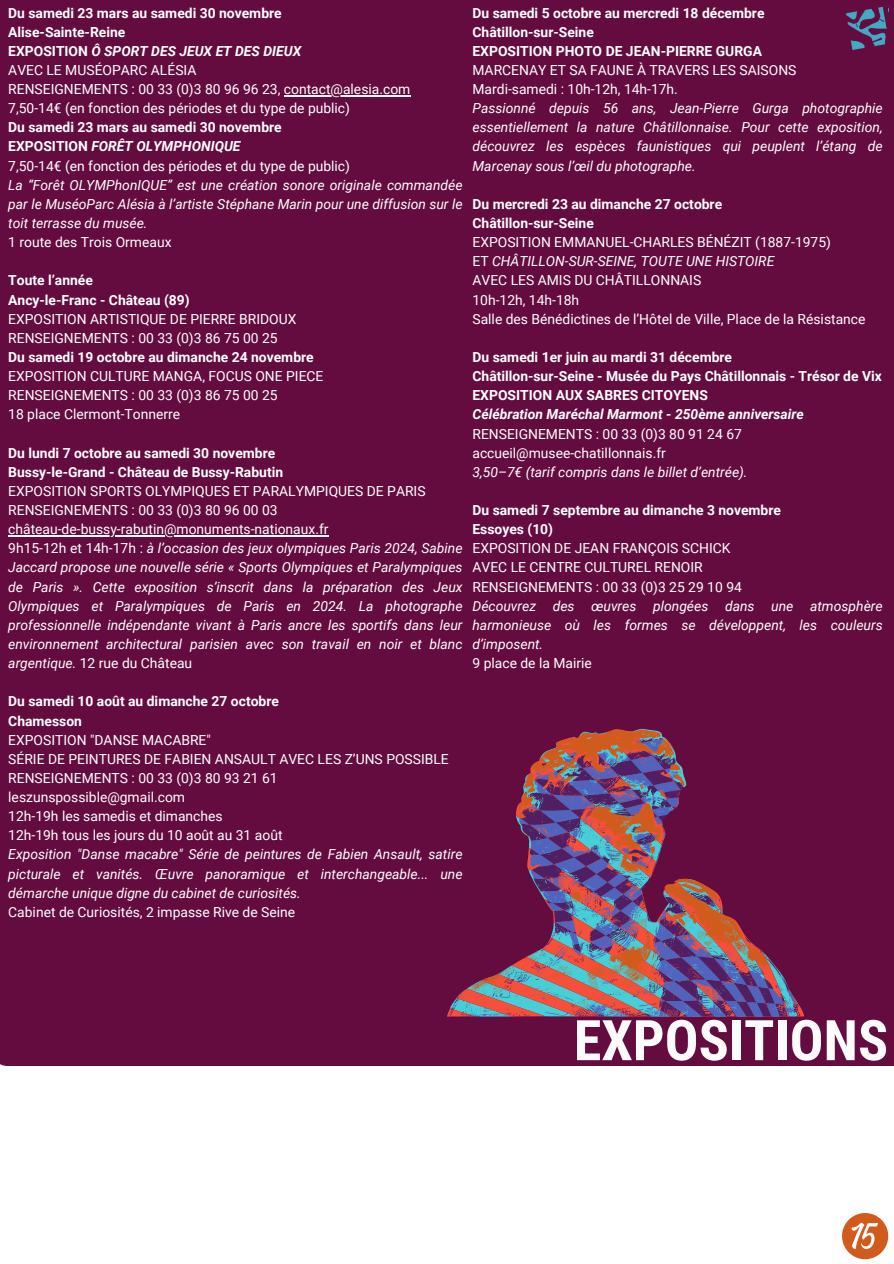
<style>
.page{position:relative;width:894px;height:1264px;background:#fff}
.page>*{position:absolute;margin:0;border:0;box-sizing:border-box;transform-origin:0 0}
.t1{font:700 56.1px "Roboto Condensed";color:#fbfbfb}
.t2{font:13.8px "Roboto";color:#fff}
.t3{font:italic 13.8px/19.2px "Roboto";color:#fff;text-align:justify}
.t4{font:700 13.8px "Roboto";color:#fff}
.t5{font:italic 700 13.8px "Roboto";color:#fff}
.s1{font-style:normal}
</style>
<div class="page">
<div style="left:0;top:0;width:893px;height:1065px;background:#640c3f"></div>
<svg style="left:452px;top:729px;width:345px;height:8px;background:#741c3c"></svg>
<svg style="left:449px;top:737px;width:351px;height:279px;background:#743a5e"></svg>
<img style="left:846px;top:7px;width:42px;height:43px">
<hr style="left:284px;top:95px;width:126px;height:1px;background:#fff">
<hr style="left:8px;top:535px;width:320px;height:1px;background:#fff">
<svg style="left:842px;top:1213px;width:45px;height:46px"></svg>
<p class="t4" style="left:8px;top:5px;width:275px">Du samedi 23 mars au samedi 30 novembre</p>
<p class="t4" style="left:8px;top:24px;width:118px">Alise-Sainte-Reine</p>
<p class="t5" style="left:8px;top:43px;width:294px"><span class="s1">EXPOSITION</span> Ô SPORT DES JEUX ET DES DIEUX</p>
<p class="t2" style="left:8px;top:62px;width:189px">AVEC LE MUSÉOPARC ALÉSIA</p>
<p class="t2" style="left:8px;top:81px;width:403px">RENSEIGNEMENTS : 00 33 (0)3 80 96 96 23, contact@alesia.com</p>
<p class="t2" style="left:8px;top:100px;width:343px">7,50-14€ (en fonction des périodes et du type de public)</p>
<p class="t4" style="left:8px;top:120px;width:275px">Du samedi 23 mars au samedi 30 novembre</p>
<p class="t5" style="left:8px;top:139px;width:234px"><span class="s1">EXPOSITION</span> FORÊT OLYMPHONIQUE</p>
<p class="t2" style="left:8px;top:158px;width:343px">7,50-14€ (en fonction des périodes et du type de public)</p>
<p class="t3" style="left:8px;top:175px;width:455px">La “Forêt OLYMPhonIQUE” est une création sonore originale commandée par le MuséoParc Alésia à l’artiste Stéphane Marin pour une diffusion sur le toit terrasse du musée.</p>
<p class="t2" style="left:8px;top:234px;width:165px">1 route des Trois Ormeaux</p>
<p class="t4" style="left:8px;top:273px;width:86px">Toute l’année</p>
<p class="t4" style="left:8px;top:292px;width:183px">Ancy-le-Franc - Château (89)</p>
<p class="t2" style="left:8px;top:311px;width:289px">EXPOSITION ARTISTIQUE DE PIERRE BRIDOUX</p>
<p class="t2" style="left:8px;top:330px;width:271px">RENSEIGNEMENTS : 00 33 (0)3 86 75 00 25</p>
<p class="t4" style="left:8px;top:349px;width:307px">Du samedi 19 octobre au dimanche 24 novembre</p>
<p class="t2" style="left:8px;top:368px;width:316px">EXPOSITION CULTURE MANGA, FOCUS ONE PIECE</p>
<p class="t2" style="left:8px;top:387px;width:271px">RENSEIGNEMENTS : 00 33 (0)3 86 75 00 25</p>
<p class="t2" style="left:8px;top:406px;width:173px">18 place Clermont-Tonnerre</p>
<p class="t4" style="left:8px;top:445px;width:268px">Du lundi 7 octobre au samedi 30 novembre</p>
<p class="t4" style="left:8px;top:464px;width:276px">Bussy-le-Grand - Château de Bussy-Rabutin</p>
<p class="t2" style="left:8px;top:483px;width:418px">EXPOSITION SPORTS OLYMPIQUES ET PARALYMPIQUES DE PARIS</p>
<p class="t2" style="left:8px;top:502px;width:271px">RENSEIGNEMENTS : 00 33 (0)3 80 96 00 03</p>
<p class="t2" style="left:8px;top:521px;width:322px">château-de-bussy-rabutin@monuments-nationaux.fr</p>
<p class="t3" style="left:8px;top:539px;width:455px"><span class="s1">9h15-12h et 14h-17h :</span> à l’occasion des jeux olympiques Paris 2024, Sabine Jaccard propose une nouvelle série « Sports Olympiques et Paralympiques de Paris ». Cette exposition s’inscrit dans la préparation des Jeux Olympiques et Paralympiques de Paris en 2024. La photographe professionnelle indépendante vivant à Paris ancre les sportifs dans leur environnement architectural parisien avec son travail en noir et blanc argentique. <span class="s1">12 rue du Château</span></p>
<p class="t4" style="left:8px;top:693px;width:272px">Du samedi 10 août au dimanche 27 octobre</p>
<p class="t4" style="left:8px;top:712px;width:75px">Chamesson</p>
<p class="t2" style="left:8px;top:732px;width:204px">EXPOSITION "DANSE MACABRE"</p>
<p class="t2" style="left:8px;top:751px;width:442px">SÉRIE DE PEINTURES DE FABIEN ANSAULT AVEC LES Z’UNS POSSIBLE</p>
<p class="t2" style="left:8px;top:770px;width:271px">RENSEIGNEMENTS : 00 33 (0)3 80 93 21 61</p>
<p class="t2" style="left:8px;top:789px;width:178px">leszunspossible@gmail.com</p>
<p class="t2" style="left:8px;top:808px;width:216px">12h-19h les samedis et dimanches</p>
<p class="t2" style="left:8px;top:827px;width:276px">12h-19h tous les jours du 10 août au 31 août</p>
<p class="t3" style="left:8px;top:845px;width:455px">Exposition "Danse macabre" Série de peintures de Fabien Ansault, satire picturale et vanités. Œuvre panoramique et interchangeable... une démarche unique digne du cabinet de curiosités.</p>
<p class="t2" style="left:8px;top:904px;width:288px">Cabinet de Curiosités, 2 impasse Rive de Seine</p>
<p class="t4" style="left:472px;top:5px;width:293px">Du samedi 5 octobre au mercredi 18 décembre</p>
<p class="t4" style="left:472px;top:24px;width:123px">Châtillon-sur-Seine</p>
<p class="t4" style="left:472px;top:43px;width:291px">EXPOSITION PHOTO DE JEAN-PIERRE GURGA</p>
<p class="t2" style="left:472px;top:62px;width:325px">MARCENAY ET SA FAUNE À TRAVERS LES SAISONS</p>
<p class="t2" style="left:472px;top:81px;width:207px">Mardi-samedi : 10h-12h, 14h-17h.</p>
<p class="t3" style="left:472px;top:99px;width:411px">Passionné depuis 56 ans, Jean-Pierre Gurga photographie essentiellement la nature Châtillonnaise. Pour cette exposition, découvrez les espèces faunistiques qui peuplent l’étang de Marcenay sous l’œil du photographe.</p>
<p class="t4" style="left:472px;top:196px;width:251px">Du mercredi 23 au dimanche 27 octobre</p>
<p class="t4" style="left:472px;top:215px;width:123px">Châtillon-sur-Seine</p>
<p class="t2" style="left:472px;top:234px;width:360px">EXPOSITION EMMANUEL-CHARLES BÉNÉZIT (1887-1975)</p>
<p class="t3" style="left:472px;top:252px;width:303px"><span class="s1">ET</span> CHÂTILLON-SUR-SEINE, TOUTE UNE HISTOIRE</p>
<p class="t2" style="left:472px;top:273px;width:230px">AVEC LES AMIS DU CHÂTILLONNAIS</p>
<p class="t2" style="left:472px;top:292px;width:108px">10h-12h, 14h-18h</p>
<p class="t2" style="left:472px;top:311px;width:394px">Salle des Bénédictines de l’Hôtel de Ville, Place de la Résistance</p>
<p class="t4" style="left:472px;top:349px;width:261px">Du samedi 1er juin au mardi 31 décembre</p>
<p class="t4" style="left:472px;top:368px;width:411px">Châtillon-sur-Seine - Musée du Pays Châtillonnais - Trésor de Vix</p>
<p class="t4" style="left:472px;top:387px;width:237px">EXPOSITION AUX SABRES CITOYENS</p>
<p class="t5" style="left:472px;top:406px;width:333px">Célébration Maréchal Marmont - 250ème anniversaire</p>
<p class="t2" style="left:472px;top:426px;width:271px">RENSEIGNEMENTS : 00 33 (0)3 80 91 24 67</p>
<p class="t2" style="left:472px;top:445px;width:195px">accueil@musee-chatillonnais.fr</p>
<p class="t3" style="left:472px;top:462px;width:276px">3,50–7€ (tarif compris dans le billet d’entrée).</p>
<p class="t4" style="left:472px;top:502px;width:310px">Du samedi 7 septembre au dimanche 3 novembre</p>
<p class="t4" style="left:472px;top:521px;width:82px">Essoyes (10)</p>
<p class="t2" style="left:472px;top:540px;width:259px">EXPOSITION DE JEAN FRANÇOIS SCHICK</p>
<p class="t2" style="left:472px;top:559px;width:232px">AVEC LE CENTRE CULTUREL RENOIR</p>
<p class="t2" style="left:472px;top:579px;width:271px">RENSEIGNEMENTS : 00 33 (0)3 25 29 10 94</p>
<p class="t3" style="left:472px;top:596px;width:411px">Découvrez des œuvres plongées dans une atmosphère harmonieuse où les formes se développent, les couleurs d’imposent.</p>
<p class="t2" style="left:472px;top:655px;width:121px">9 place de la Mairie</p>
<p class="t1" style="left:573px;top:1008px;width:316px">EXPOSITIONS</p>
</div>
